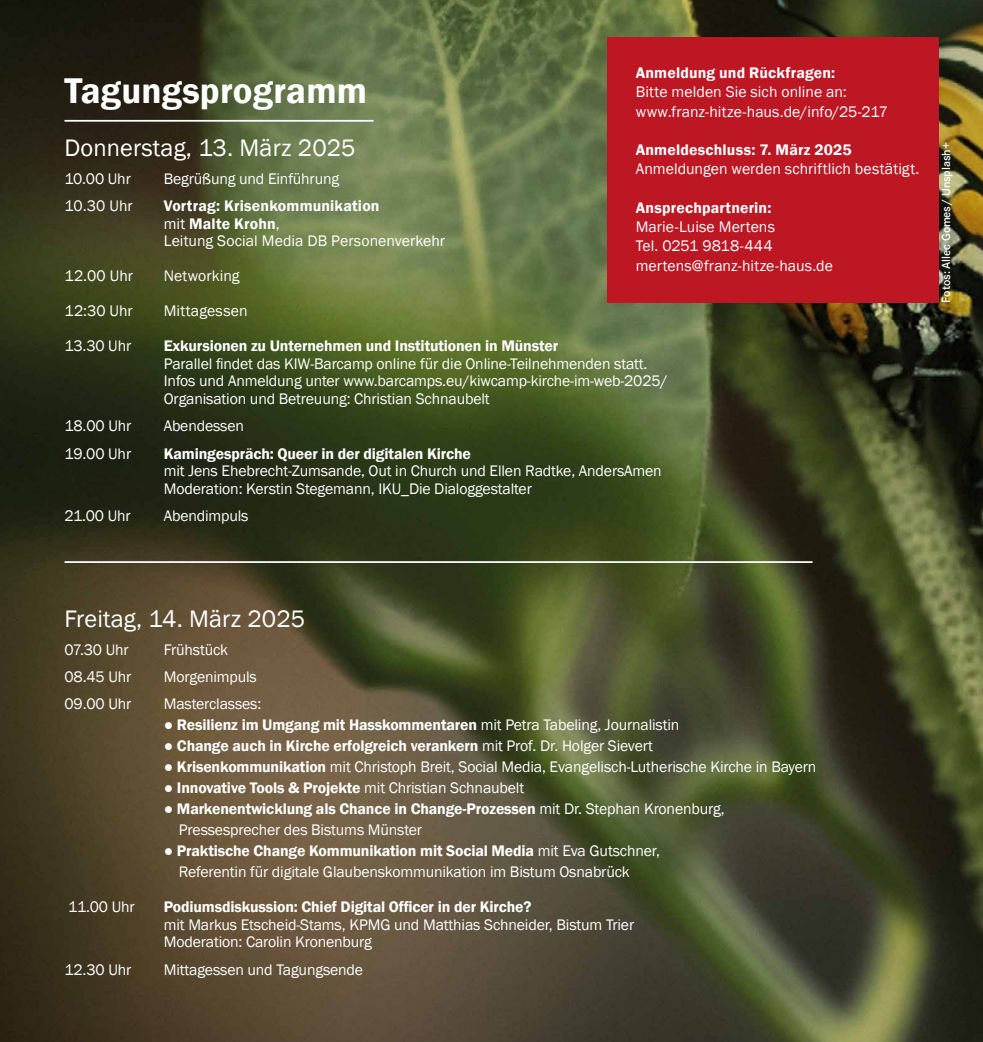
<style>
.page{position:relative;width:983px;height:1042px;background:#fff}
.page>*{position:absolute;margin:0;border:0;box-sizing:border-box;transform-origin:0 0}
.t1{font:600 36.75px "Franklin Gothic";letter-spacing:.005em;color:#fff}
.t2{font:24.5px "Franklin Gothic";letter-spacing:.005em;color:#fff}
.t3{font:15.75px/17.5px "Franklin Gothic";letter-spacing:-.01em;color:#fff}
.t4{font:600 15.75px "Franklin Gothic";letter-spacing:-.01em;color:#fff}
.t5{font:600 15.75px "Franklin Gothic";letter-spacing:.01em;color:#fff}
.t6{font:15.75px "Franklin Gothic";letter-spacing:.015em;color:#fff}
.t7{font:600 12.25px "Corporate S";letter-spacing:-.01em;color:#fff}
.s1{font-weight:600}
.s2{font-weight:400}
</style>
<div class="page">
<img style="left:0;top:0;width:982px;height:1042px">
<div style="left:606px;top:37px;width:332px;height:266px;background:#bd1724"></div>
<hr style="left:64px;top:561px;width:748px;height:2px;background:#fff">
<hr style="left:64px;top:120px;width:309px;height:2px;background:#fff">
<img style="left:0;top:0;width:1px;height:835px">
<p class="t5" style="left:635px;top:63px;width:201px">Anmeldung und Rückfragen:</p>
<p class="t3" style="left:635px;top:83px;width:254px;line-height:19.2px">Bitte melden Sie sich online an: www.franz-hitze-haus.de/info/25-217</p>
<p class="t5" style="left:635px;top:140px;width:217px">Anmeldeschluss: 7. März 2025</p>
<p class="t3" style="left:635px;top:161px;width:285px">Anmeldungen werden schriftlich bestätigt.</p>
<p class="t5" style="left:635px;top:198px;width:137px">Ansprechpartnerin:</p>
<p class="t3" style="left:635px;top:217px;width:199px;line-height:19.2px">Marie-Luise Mertens<br>Tel. 0251 9818-444 mertens@franz-hitze-haus.de</p>
<h1 class="t1" style="left:64px;top:68px;width:304px">Tagungsprogramm</h1>
<h2 class="t2" style="left:64px;top:133px;width:292px">Donnerstag, 13. März 2025</h2>
<p class="t3" style="left:64px;top:170px;width:68px">10.00 Uhr</p>
<p class="t3" style="left:164px;top:170px;width:177px">Begrüßung und Einführung</p>
<p class="t3" style="left:64px;top:197px;width:70px">10.30 Uhr</p>
<p class="t3" style="left:164px;top:197px;width:283px"><span class="s1">Vortrag: Krisenkommunikation<br></span>mit <span class="s1">Malte Krohn</span>,<br>Leitung Social Media DB Personenverkehr</p>
<p class="t3" style="left:64px;top:267px;width:70px">12.00 Uhr</p>
<p class="t3" style="left:164px;top:267px;width:77px">Networking</p>
<p class="t3" style="left:64px;top:302px;width:70px">12:30 Uhr</p>
<p class="t6" style="left:164px;top:301px;width:85px">Mittagessen</p>
<p class="t3" style="left:64px;top:337px;width:68px">13.30 Uhr</p>
<p class="t4" style="left:164px;top:336px;width:396px">Exkursionen zu Unternehmen und Institutionen in Münster</p>
<p class="t3" style="left:164px;top:355px;width:505px">Parallel findet das KIW-Barcamp online für die Online-Teilnehmenden statt.<br>Infos und Anmeldung unter www.barcamps.eu/kiwcamp-kirche-im-web-2025/<br>Organisation und Betreuung: Christian Schnaubelt</p>
<p class="t3" style="left:65px;top:417px;width:68px">18.00 Uhr</p>
<p class="t3" style="left:164px;top:417px;width:82px">Abendessen</p>
<p class="t3" style="left:65px;top:445px;width:68px">19.00 Uhr</p>
<p class="t4" style="left:164px;top:443px;width:308px">Kamingespräch: Queer in der digitalen Kirche</p>
<p class="t3" style="left:164px;top:462px;width:499px">mit Jens Ehebrecht-Zumsande, Out in Church und Ellen Radtke, AndersAmen<br>Moderation: Kerstin Stegemann, IKU_Die Dialoggestalter</p>
<p class="t3" style="left:65px;top:507px;width:68px">21.00 Uhr</p>
<p class="t3" style="left:164px;top:507px;width:86px">Abendimpuls</p>
<p class="t7" style="left:937px;top:303px;width:161px;rotate:-90deg">Fotos: Allec Gomes/ Unsplash+</p>
<h2 class="t2" style="left:64px;top:604px;width:242px">Freitag, 14. März 2025</h2>
<p class="t3" style="left:64px;top:641px;width:66px">07.30 Uhr</p>
<p class="t3" style="left:164px;top:641px;width:66px">Frühstück</p>
<p class="t3" style="left:64px;top:668px;width:68px">08.45 Uhr</p>
<p class="t3" style="left:164px;top:668px;width:95px">Morgenimpuls</p>
<p class="t3" style="left:64px;top:696px;width:68px">09.00 Uhr</p>
<p class="t3" style="left:164px;top:696px;width:99px">Masterclasses:</p>
<p class="t4" style="left:164px;top:715px;width:517px"><span class="s2">●</span> Resilienz im Umgang mit Hasskommentaren <span class="s2">mit Petra Tabeling, Journalistin</span></p>
<p class="t4" style="left:164px;top:736px;width:490px"><span class="s2">●</span> Change auch in Kirche erfolgreich verankern <span class="s2">mit Prof. Dr. Holger Sievert</span></p>
<p class="t3" style="left:164px;top:759px;width:653px">● <span class="s1">Krisenkommunikation</span> mit Christoph Breit, Social Media, Evangelisch-Lutherische Kirche in Bayern</p>
<p class="t4" style="left:164px;top:778px;width:362px"><span class="s2">●</span> Innovative Tools &amp; Projekte <span class="s2">mit Christian Schnaubelt</span></p>
<p class="t3" style="left:179px;top:799px;width:547px;line-height:21px;text-indent:-15px">● <span class="s1">Markenentwicklung als Chance in Change-Prozessen</span> mit Dr. Stephan Kronenburg,<br>Pressesprecher des Bistums Münster</p>
<p class="t3" style="left:179px;top:841px;width:482px;line-height:21px;text-indent:-15px">● <span class="s1">Praktische Change Kommunikation mit Social Media</span> mit Eva Gutschner,<br>Referentin für digitale Glaubenskommunikation im Bistum Osnabrück</p>
<p class="t3" style="left:68px;top:898px;width:68px">11.00 Uhr</p>
<p class="t4" style="left:164px;top:897px;width:369px">Podiumsdiskussion: Chief Digital Officer in der Kirche?</p>
<p class="t3" style="left:164px;top:916px;width:472px">mit Markus Etscheid-Stams, KPMG und Matthias Schneider, Bistum Trier<br>Moderation: Carolin Kronenburg</p>
<p class="t3" style="left:64px;top:961px;width:68px">12.30 Uhr</p>
<p class="t3" style="left:164px;top:961px;width:201px">Mittagessen und Tagungsende</p>
</div>
